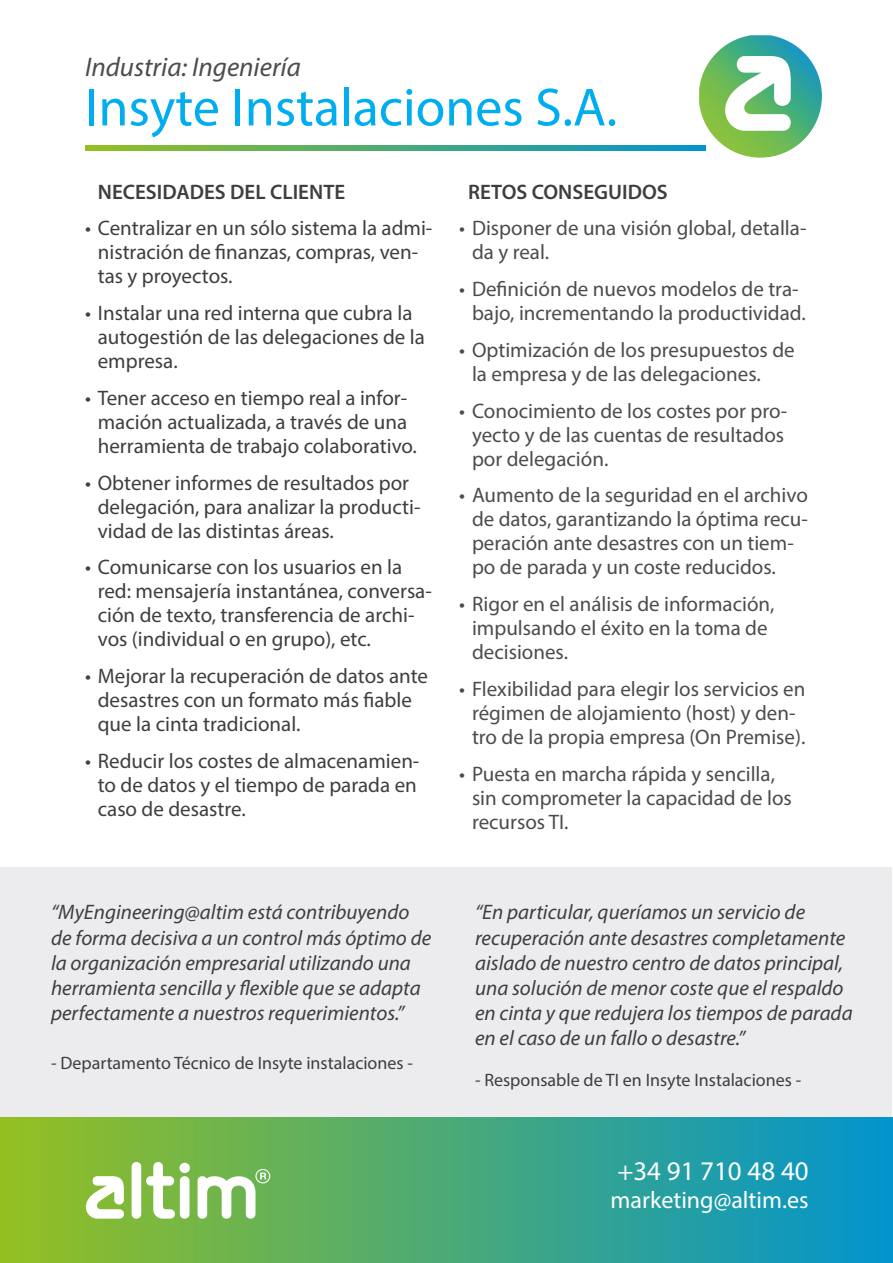
<style>
.page{position:relative;width:893px;height:1263px;background:#fff}
.page>*{position:absolute;margin:0;border:0;box-sizing:border-box;transform-origin:0 0}
.t1{font:54px "Myriad Pro";color:#00aeef}
.t2{font:italic 27px "Myriad Pro";color:#4b4c4d}
.t3{font:27px "Myriad Pro";color:#fff}
.t4{font:24px "Myriad Pro";color:#fff}
.t5{font:21px/24px "Myriad Pro";color:#3e3e3f}
.t6{font:21px/24px "Myriad Pro";color:#4b4c4d}
.t7{font:italic 21px/25.2px "Myriad Pro";color:#3e3e3f}
.t8{font:600 21px "Myriad Pro";color:#3e3e3f}
.t9{font:18px "Myriad Pro";color:#3e3e3f}
</style>
<div class="page">
<div style="left:1px;top:867px;width:891px;height:251px;background:#ececee"></div>
<svg style="left:85px;top:146px;width:614px;height:4px;background:#4baa76"></svg>
<svg style="left:699px;top:35px;width:123px;height:123px"></svg>
<div style="left:1px;top:1118px;width:892px;height:145px;background:linear-gradient(to right,#94bf21,#0194cd)"></div>
<svg style="left:80px;top:1162px;width:190px;height:57px"></svg>
<p class="t2" style="left:85px;top:50px;width:217px">Industria: Ingeniería</p>
<p class="t1" style="left:85px;top:74px;width:534px">Insyte Instalaciones S.A.</p>
<p class="t8" style="left:98px;top:178px;width:249px">NECESIDADES DEL CLIENTE</p>
<p class="t8" style="left:468px;top:178px;width:201px">RETOS CONSEGUIDOS</p>
<p class="t5" style="left:98px;top:216px;width:336px;text-indent:-13px">• Centralizar en un sólo sistema la admi&shy;nistración de finanzas, compras, ven&shy;tas y proyectos.</p>
<p class="t5" style="left:98px;top:301px;width:329px;text-indent:-13px">• Instalar una red interna que cubra la autogestión de las delegaciones de la empresa.</p>
<p class="t5" style="left:98px;top:385px;width:321px;text-indent:-13px">• Tener acceso en tiempo real a infor&shy;mación actualizada, a través de una herramienta de trabajo colaborativo.</p>
<p class="t5" style="left:98px;top:470px;width:324px;text-indent:-13px">• Obtener informes de resultados por delegación, para analizar la producti&shy;vidad de las distintas áreas.</p>
<p class="t5" style="left:98px;top:555px;width:336px;text-indent:-13px">• Comunicarse con los usuarios en la red: mensajería instantánea, conversa&shy;ción de texto, transferencia de archi&shy;vos (individual o en grupo), etc.</p>
<p class="t5" style="left:98px;top:664px;width:332px;text-indent:-13px">• Mejorar la recuperación de datos ante desastres con un formato más fiable que la cinta tradicional.</p>
<p class="t5" style="left:98px;top:748px;width:323px;text-indent:-13px">• Reducir los costes de almacenamien&shy;to de datos y el tiempo de parada en caso de desastre.</p>
<p class="t6" style="left:472px;top:216px;width:336px;text-indent:-13px">• Disponer de una visión global, detalla&shy;da y real.</p>
<p class="t6" style="left:472px;top:277px;width:335px;text-indent:-13px">• Definición de nuevos modelos de tra&shy;bajo, incrementando la productividad.</p>
<p class="t6" style="left:472px;top:337px;width:324px;text-indent:-13px">• Optimización de los presupuestos de la empresa y de las delegaciones.</p>
<p class="t6" style="left:472px;top:398px;width:317px;text-indent:-13px">• Conocimiento de los costes por pro&shy;yecto y de las cuentas de resultados por delegación.</p>
<p class="t6" style="left:472px;top:483px;width:337px;text-indent:-13px">• Aumento de la seguridad en el archivo de datos, garantizando la óptima recu&shy;peración ante desastres con un tiem&shy;po de parada y un coste reducidos.</p>
<p class="t6" style="left:472px;top:592px;width:304px;text-indent:-13px">• Rigor en el análisis de información, impulsando el éxito en la toma de decisiones.</p>
<p class="t6" style="left:472px;top:676px;width:335px;text-indent:-13px">• Flexibilidad para elegir los servicios en régimen de alojamiento (host) y den&shy;tro de la propia empresa (On Premise).</p>
<p class="t6" style="left:472px;top:761px;width:321px;text-indent:-13px">• Puesta en marcha rápida y sencilla, sin comprometer la capacidad de los recursos TI.</p>
<p class="t7" style="left:51px;top:899px;width:382px">“MyEngineering@altim está contribuyendo de forma decisiva a un control más óptimo de la organización empresarial utilizando una herramienta sencilla y flexible que se adapta perfectamente a nuestros requerimientos.”</p>
<p class="t7" style="left:475px;top:899px;width:379px">“En particular, queríamos un servicio de recuperación ante desastres completamente aislado de nuestro centro de datos principal, una solución de menor coste que el respaldo en cinta y que redujera los tiempos de parada en el caso de un fallo o desastre.”</p>
<p class="t9" style="left:51px;top:1052px;width:363px">- Departamento Técnico de Insyte instalaciones -</p>
<p class="t9" style="left:475px;top:1069px;width:328px">- Responsable de TI en Insyte Instalaciones -</p>
<p class="t3" style="left:617px;top:1154px;width:193px">+34 91 710 48 40</p>
<p class="t4" style="left:611px;top:1185px;width:200px">marketing@altim.es</p>
</div>
